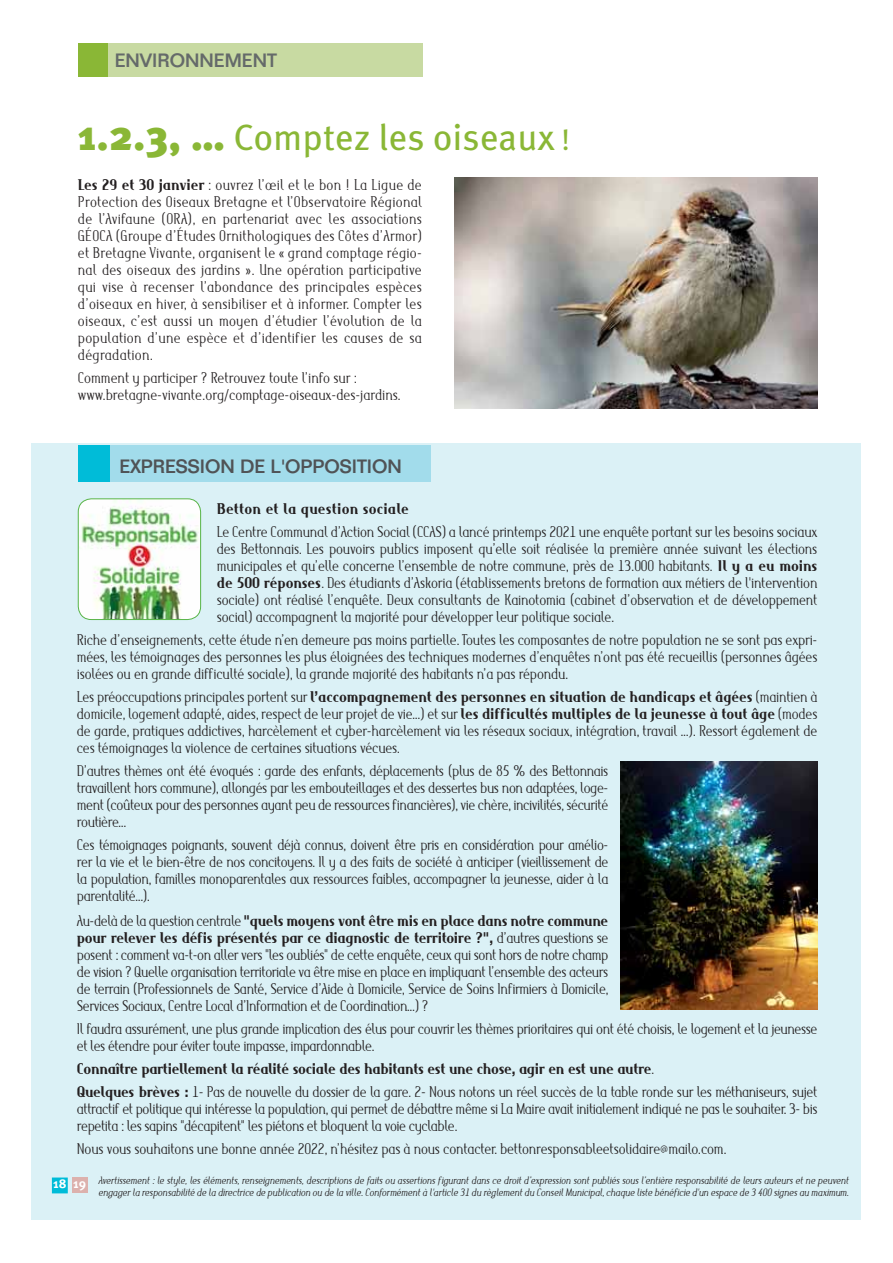
<style>
.page{position:relative;width:893px;height:1263px;background:#fff}
.page>*{position:absolute;margin:0;border:0;box-sizing:border-box;transform-origin:0 0}
.t1{font:36.45px "Meta Pro";color:#8ab736}
.t2{font:500 18.9px "Folio Std";color:#505356}
.t3{font:500 18.9px "Folio Std";color:#656a6a}
.t4{font:300 16.05px/17px "Maverick";letter-spacing:-.025em;color:#231f20;text-align:justify;scale:.88 1}
.t5{font:300 16.05px/17px "Maverick";color:#231f20;scale:.88 1}
.t6{font:700 16.05px "Maverick";letter-spacing:.01em;color:#231f20;scale:.88 1}
.t7{font:700 12.9px "Meta Pro";color:#fff}
.t8{font:italic 300 11.1px/11.7px "Maverick";letter-spacing:-.01em;color:#231f20;scale:.88 1}
.s1{font-weight:900;font-size:42px}
.s2{font-size:29.4px}
.s3{font-weight:700}
</style>
<div class="page">
<div style="left:31px;top:444px;width:830px;height:776px;background:#dbf1f6"></div>
<img style="left:78px;top:499px;width:123px;height:121px;border-radius:13px">
<div style="left:78px;top:498px;width:123px;height:122px;border:1px solid #57b447;border-radius:13px"></div>
<div style="left:108px;top:445px;width:323px;height:36px;background:#a2dceb"></div>
<div style="left:78px;top:445px;width:32px;height:36px;background:#00bcd8"></div>
<div style="left:52px;top:1178px;width:16px;height:15px;background:#00bcd8"></div>
<div style="left:72px;top:1178px;width:16px;height:15px;background:#dcb1ad"></div>
<div style="left:78px;top:43px;width:32px;height:33px;background:#8ab736"></div>
<div style="left:108px;top:43px;width:315px;height:33px;background:#c8daa2"></div>
<img style="left:620px;top:761px;width:197px;height:248px">
<img style="left:454px;top:177px;width:363px;height:231px">
<p class="t3" style="left:115px;top:49px;width:164px">ENVIRONNEMENT</p>
<h1 class="t1" style="left:78px;top:124px;width:493px"><span class="s1">1.2.3, …</span> Comptez les oiseaux <span class="s2">!</span></h1>
<p class="t4" style="left:78px;top:177px;width:392px"><span class="s3">Les 29 et 30 janvier</span> : ouvrez l’œil et le bon ! La Ligue de Protection des Oiseaux Bretagne et l’Observatoire Régional de l’Avifaune (ORA), en partenariat avec les associations GÉOCA (Groupe d’Études Ornithologiques des Côtes d’Armor) et Bretagne Vivante, organisent le « grand comptage régio&shy;nal des oiseaux des jardins ». Une opération participative qui vise à recenser l’abondance des principales espèces d’oiseaux en hiver, à sensibiliser et à informer. Compter les oiseaux, c’est aussi un moyen d’étudier l’évolution de la population d’une espèce et d’identifier les causes de sa dégradation.</p>
<p class="t5" style="left:78px;top:370px;width:369px">Comment y participer ? Retrouvez toute l’info sur : www.bretagne-vivante.org/comptage-oiseaux-des-jardins.</p>
<p class="t2" style="left:120px;top:455px;width:284px">EXPRESSION DE L'OPPOSITION</p>
<p class="t6" style="left:217px;top:504px;width:220px">Betton et la question sociale</p>
<p class="t4" style="left:217px;top:525px;width:684px">Le Centre Communal d’Action Social (CCAS) a lancé printemps 2021 une enquête portant sur les besoins sociaux des Bettonnais. Les pouvoirs publics imposent qu’elle soit réalisée la première année suivant les élections municipales et qu’elle concerne l’ensemble de notre commune, près de 13.000 habitants. <span class="s3">Il y a eu moins de 500 réponses</span>. Des étudiants d’Askoria (établissements bretons de formation aux métiers de l'intervention sociale) ont réalisé l’enquête. Deux consultants de Kainotomia (cabinet d’observation et de développement social) accompagnent la majorité pour développer leur politique sociale.</p>
<p class="t4" style="left:77px;top:633px;width:843px">Riche d’enseignements, cette étude n’en demeure pas moins partielle. Toutes les composantes de notre population ne se sont pas expri&shy;mées, les témoignages des personnes les plus éloignées des techniques modernes d’enquêtes n’ont pas été recueillis (personnes âgées isolées ou en grande difficulté sociale), la grande majorité des habitants n’a pas répondu.</p>
<p class="t4" style="left:77px;top:690px;width:843px">Les préoccupations principales portent sur <span class="s3">l’accompagnement des personnes en situation de handicaps et âgées</span> (maintien à domicile, logement adapté, aides, respect de leur projet de vie…) et sur <span class="s3">les difficultés multiples de la jeunesse à tout âge</span> (modes de garde, pratiques addictives, harcèlement et cyber-harcèlement via les réseaux sociaux, intégration, travail …). Ressort également de ces témoignages la violence de certaines situations vécues.</p>
<p class="t4" style="left:77px;top:764px;width:605px">D’autres thèmes ont été évoqués : garde des enfants, déplacements (plus de 85 % des Bettonnais travaillent hors commune), allongés par les embouteillages et des dessertes bus non adaptées, loge&shy;ment (coûteux pour des personnes ayant peu de ressources financières), vie chère, incivilités, sécurité routière…</p>
<p class="t4" style="left:77px;top:838px;width:605px">Ces témoignages poignants, souvent déjà connus, doivent être pris en considération pour amélio&shy;rer la vie et le bien-être de nos concitoyens. Il y a des faits de société à anticiper (vieillissement de la population, familles monoparentales aux ressources faibles, accompagner la jeunesse, aider à la parentalité…).</p>
<p class="t4" style="left:77px;top:914px;width:606px">Au-delà de la question centrale <span class="s3">"quels moyens vont être mis en place dans notre commune pour relever les défis présentés par ce diagnostic de territoire ?",</span> d’autres questions se posent : comment va-t-on aller vers "les oubliés" de cette enquête, ceux qui sont hors de notre champ de vision ? Quelle organisation territoriale va être mise en place en impliquant l’ensemble des acteurs de terrain (Professionnels de Santé, Service d’Aide à Domicile, Service de Soins Infirmiers à Domicile, Services Sociaux, Centre Local d’Information et de Coordination…) ?</p>
<p class="t4" style="left:77px;top:1022px;width:843px">Il faudra assurément, une plus grande implication des élus pour couvrir les thèmes prioritaires qui ont été choisis, le logement et la jeunesse et les étendre pour éviter toute impasse, impardonnable.</p>
<p class="t4" style="left:77px;top:1059px;width:843px;line-height:23px"><span class="s3">Connaître partiellement la réalité sociale des habitants est une chose, agir en est une autre</span>.<br><span class="s3">Quelques brèves :</span> 1- Pas de nouvelle du dossier de la gare. 2- Nous notons un réel succès de la table ronde sur les méthaniseurs, sujet</p>
<p class="t4" style="left:77px;top:1102px;width:843px">attractif et politique qui intéresse la population, qui permet de débattre même si La Maire avait initialement indiqué ne pas le souhaiter. 3- bis repetita : les sapins "décapitent" les piétons et bloquent la voie cyclable.</p>
<p class="t4" style="left:77px;top:1141px;width:740px">Nous vous souhaitons une bonne année 2022, n’hésitez pas à nous contacter. bettonresponsableetsolidaire@mailo.com.</p>
<p class="t8" style="left:99px;top:1175px;width:855px">Avertissement : le style, les éléments, renseignements, descriptions de faits ou assertions figurant dans ce droit d’expression sont publiés sous l’entière responsabilité de leurs auteurs et ne peuvent engager la responsabilité de la directrice de publication ou de la ville. Conformément à l'article 31 du règlement du Conseil Municipal, chaque liste bénéficie d'un espace de 3 400 signes au maximum.</p>
<p class="t7" style="left:53px;top:1179px;width:34px">18 19</p>
</div>
